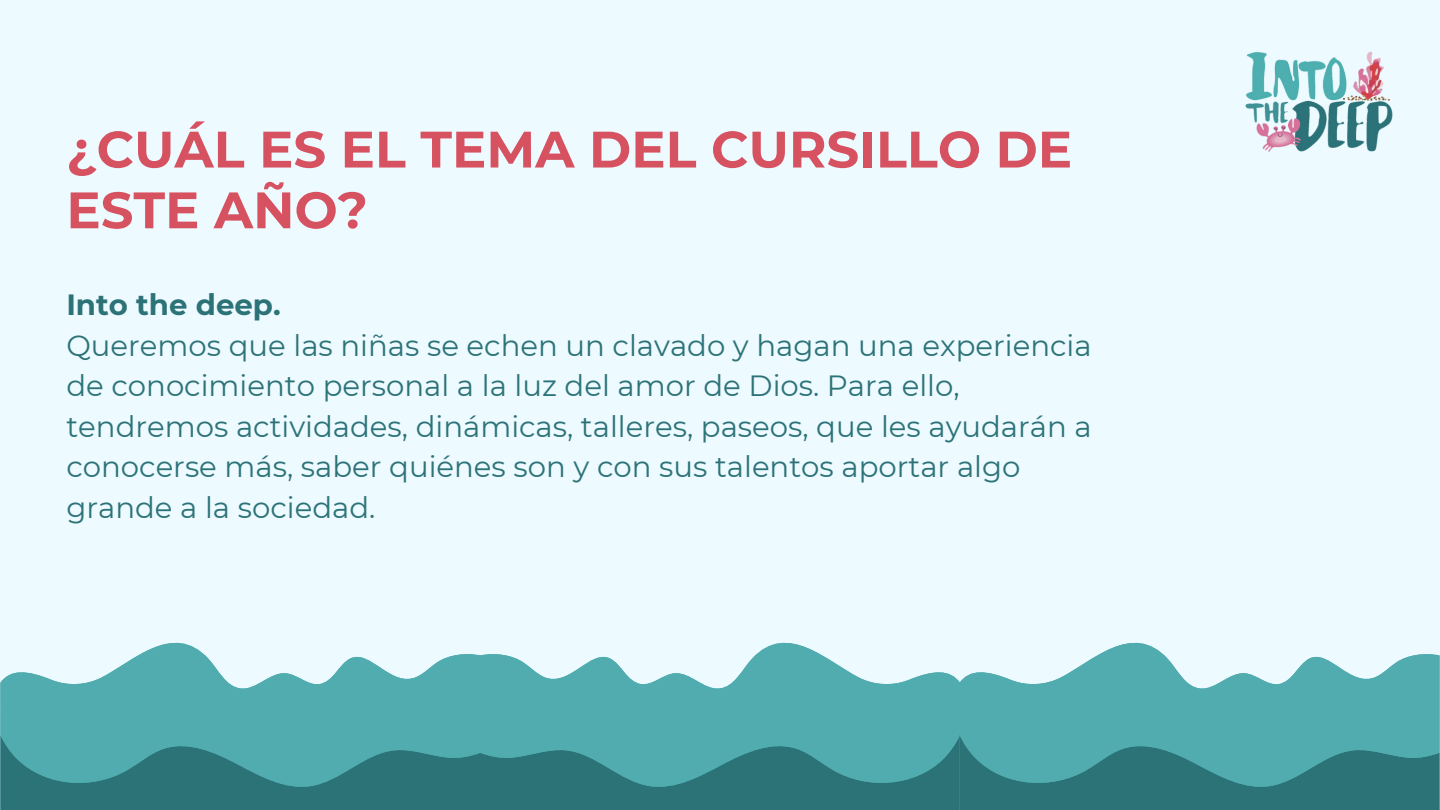
<style>
.page{position:relative;width:1440px;height:810px;background:#edfaff}
.page>*{position:absolute;margin:0;border:0;box-sizing:border-box;transform-origin:0 0}
.t1{font:700 51.2px/60.8px "Montserrat";color:#d75260}
.t2{font:29.2px/40.5px "Montserrat";color:#2c7378}
.t3{font:700 29.2px "Montserrat";color:#2c7378}
</style>
<div class="page">
<svg style="left:6px;top:642px;width:474px;height:35px"></svg>
<div style="left:0;top:677px;width:480px;height:58px;background:#50acae"></div>
<svg style="left:480px;top:642px;width:475px;height:35px"></svg>
<div style="left:480px;top:677px;width:480px;height:58px;background:#50acae"></div>
<svg style="left:965px;top:642px;width:475px;height:35px"></svg>
<svg style="left:0;top:735px;width:1440px;height:75px;background:#39888b"></svg>
<svg style="left:960px;top:677px;width:480px;height:113px;background:#4aa0a3"></svg>
<img style="left:1245px;top:51px;width:148px;height:101px">
<p class="t1" style="left:66px;top:119px;width:1007px">¿CUÁL ES EL TEMA DEL CURSILLO DE<br>ESTE AÑO?</p>
<h1 class="t3" style="left:66px;top:287px;width:216px">Into the deep.</h1>
<p class="t2" style="left:66px;top:325px;width:1027px">Queremos que las niñas se echen un clavado y hagan una experiencia de conocimiento personal a la luz del amor de Dios. Para ello, tendremos actividades, dinámicas, talleres, paseos, que les ayudarán a conocerse más, saber quiénes son y con sus talentos aportar algo grande a la sociedad.</p>
</div>
